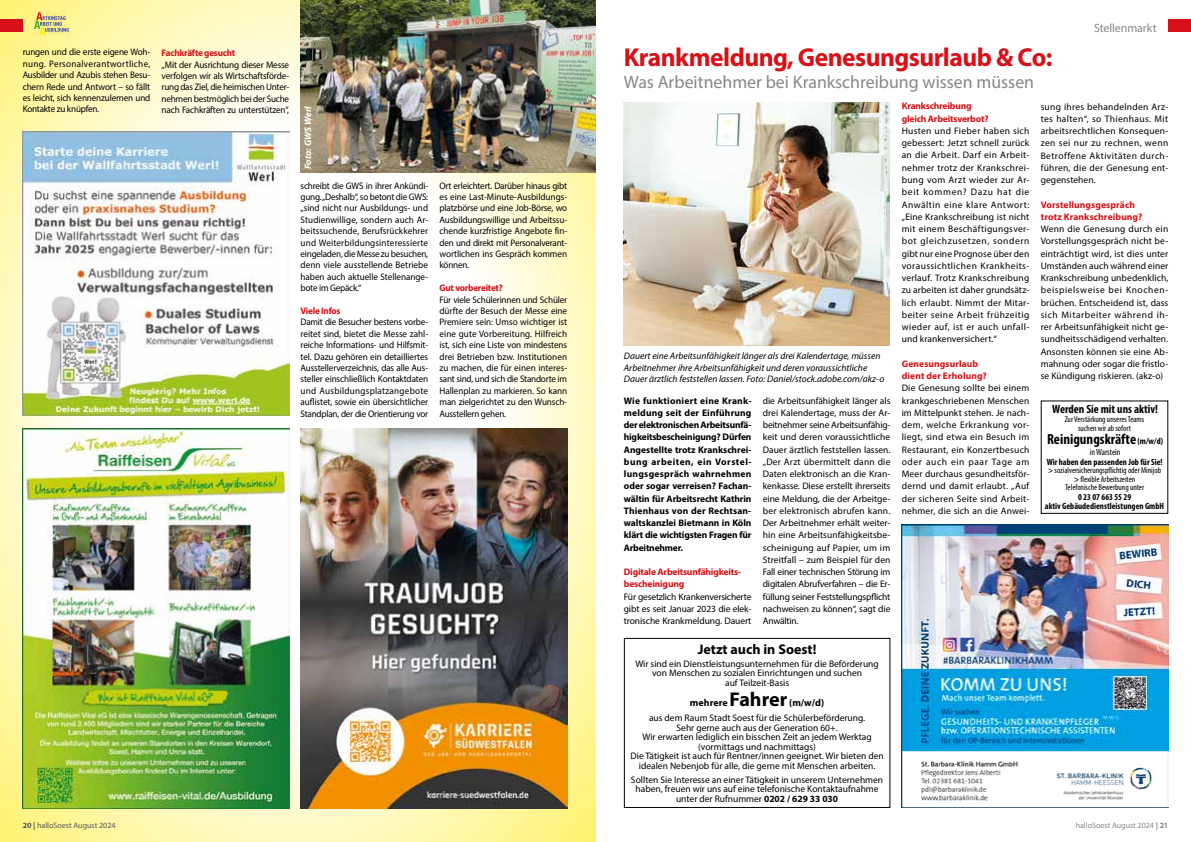
<style>
.page{position:relative;width:1191px;height:842px;background:#fff}
.page>*{position:absolute;margin:0;border:0;box-sizing:border-box;transform-origin:0 0}
.t1{font:700 26px "Myriad Pro";letter-spacing:-.02em;color:#d71117}
.t2{font:18px "Myriad Pro";color:#878787}
.t3{font:700 condensed 14.7px "Myriad Pro";color:#000}
.t4{font:700 14px "Myriad Pro";color:#000}
.t5{font:700 condensed 12px "Myriad Pro";color:#000}
.t6{font:12px "Myriad Pro";letter-spacing:-.01em;color:#878787}
.t7{font:700 10px "Myriad Pro";color:#000}
.t8{font:9.5px/12.3px "Myriad Pro";color:#000;text-align:justify}
.t9{font:9.5px/11.4px "Myriad Pro";color:#000;text-align:justify;scale:.96 1}
.t10{font:700 9.5px/12.3px "Myriad Pro";letter-spacing:-.02em;color:#000;text-align:justify}
.t11{font:italic 9.5px/11.4px "Myriad Pro";color:#000}
.t12{font:700 9.5px/12.3px "Myriad Pro";letter-spacing:-.02em;color:#d71117}
.t13{font:700 9.5px/12.3px "Myriad Pro";letter-spacing:.01em;color:#d71117}
.t14{font:700 9.5px "Myriad Pro";letter-spacing:-.02em;color:#d71117;scale:.96 1}
.t15{font:italic 700 9.5px "Myriad Pro";color:#fff}
.t16{font:700 condensed 9px "Myriad Pro";color:#000}
.t17{font:condensed 9px "Myriad Pro";color:#000}
.t18{font:condensed 8.5px/8.5px "Myriad Pro";color:#000;text-align:center}
.t19{font:8px "Myriad Pro";color:#878787}
.t20{font:8px "Myriad Pro";color:#575756}
.s1{font-weight:700}
.s2{font-size:20px}
.s3{font-size:9px}
.s4{font-weight:600;font-stretch:normal}
</style>
<div class="page">
<div style="left:1168px;top:19px;width:23px;height:13px;background:#d71117"></div>
<svg style="left:0;top:0;width:595px;height:842px"></svg>
<div style="left:0;top:19px;width:23px;height:13px;background:#d71117"></div>
<img style="left:34px;top:11px;width:37px;height:25px">
<img style="left:23px;top:428px;width:266px;height:380px">
<img style="left:300px;top:0;width:295px;height:173px">
<img style="left:623px;top:102px;width:266px;height:244px">
<img style="left:901px;top:524px;width:267px;height:284px">
<img style="left:23px;top:132px;width:266px;height:283px">
<div style="left:624px;top:638px;width:266px;height:170px;border:1px solid #000"></div>
<img style="left:300px;top:428px;width:267px;height:380px">
<p class="t9" style="left:23px;top:46px;width:134px">rungen und die erste eigene Woh&shy;nung. Personalverantwortliche, Ausbilder und Azubis stehen Besu&shy;chern Rede und Antwort – so fällt es leicht, sich kennenzulernen und Kontakte zu knüpfen.</p>
<p class="t14" style="left:162px;top:47px;width:78px">Fachkräfte gesucht</p>
<p class="t9" style="left:162px;top:59px;width:134px">„Mit der Ausrichtung dieser Messe verfolgen wir als Wirtschaftsförde&shy;rung das Ziel, die heimischen Unter&shy;nehmen bestmöglich bei der Suche nach Fachkräften zu unterstützen“,</p>
<p class="t15" style="left:302px;top:169px;width:65px;rotate:-90deg">Foto: GWS Werl</p>
<p class="t9" style="left:300px;top:180px;width:134px">schreibt die GWS in ihrer Ankündi&shy;gung. „Deshalb“, so betont die GWS: „sind nicht nur Ausbildungs- und Studienwillige, sondern auch Ar&shy;beitssuchende, Berufsrückkehrer und Weiterbildungsinteressierte eingeladen, die Messe zu besuchen, denn viele ausstellende Betriebe haben auch aktuelle Stellenange&shy;bote im Gepäck.“</p>
<p class="t14" style="left:300px;top:305px;width:43px">Viele Infos</p>
<p class="t9" style="left:300px;top:316px;width:134px">Damit die Besucher bestens vorbe&shy;reitet sind, bietet die Messe zahl&shy;reiche Informations- und Hilfsmit&shy;tel. Dazu gehören ein detailliertes Ausstellerverzeichnis, das alle Aus&shy;steller einschließlich Kontaktdaten und Ausbildungsplatzangebote auflistet, sowie ein übersichtlicher Standplan, der die Orientierung vor</p>
<p class="t9" style="left:439px;top:180px;width:134px">Ort erleichtert. Darüber hinaus gibt es eine Last-Minute-Ausbildungs&shy;platzbörse und eine Job-Börse, wo Ausbildungswillige und Arbeitssu&shy;chende kurzfristige Angebote fin&shy;den und direkt mit Personalverant&shy;wortlichen ins Gespräch kommen können.</p>
<p class="t14" style="left:439px;top:282px;width:67px">Gut vorbereitet?</p>
<p class="t9" style="left:439px;top:294px;width:134px">Für viele Schülerinnen und Schüler dürfte der Besuch der Messe eine Premiere sein: Umso wichtiger ist eine gute Vorbereitung. Hilfreich ist, sich eine Liste von mindestens drei Betrieben bzw. Institutionen zu machen, die für einen interes&shy;sant sind, und sich die Standorte im Hallenplan zu markieren. So kann man zielgerichtet zu den Wunsch-Ausstellern gehen.</p>
<p class="t20" style="left:23px;top:821px;width:94px"><span class="s1">20 |</span> halloSoest August 2024</p>
<h1 class="t1" style="left:624px;top:41px;width:430px">Krankmeldung, Genesungsurlaub &amp; Co:</h1>
<h2 class="t2" style="left:624px;top:71px;width:412px">Was Arbeitnehmer bei Krankschreibung wissen müssen</h2>
<p class="t6" style="left:1094px;top:20px;width:64px">Stellenmarkt</p>
<p class="t11" style="left:624px;top:350px;width:262px">Dauert eine Arbeitsunfähigkeit länger als drei Kalendertage, müssen<br>Arbeitnehmer ihre Arbeitsunfähigkeit und deren voraussichtliche<br>Dauer ärztlich feststellen lassen. Foto: Daniel/stock.adobe.com/akz-o</p>
<p class="t10" style="left:624px;top:394px;width:129px">Wie funktioniert eine Krank&shy;meldung seit der Einführung der elektronischen Arbeitsunfä&shy;higkeitsbescheinigung? Dürfen Angestellte trotz Krankschrei&shy;bung arbeiten, ein Vorstel&shy;lungsgespräch wahrnehmen oder sogar verreisen? Fachan&shy;wältin für Arbeitsrecht Kathrin Thienhaus von der Rechtsan&shy;waltskanzlei Bietmann in Köln klärt die wichtigsten Fragen für Arbeitnehmer.</p>
<p class="t12" style="left:624px;top:565px;width:119px">Digitale Arbeitsunfähigkeits&shy;bescheinigung</p>
<p class="t8" style="left:624px;top:590px;width:129px">Für gesetzlich Krankenversicherte gibt es seit Januar 2023 die elek&shy;tronische Krankmeldung. Dauert</p>
<p class="t8" style="left:763px;top:394px;width:129px">die Arbeitsunfähigkeit länger als drei Kalendertage, muss der Ar&shy;beitnehmer seine Arbeitsunfähig&shy;keit und deren voraussichtliche Dauer ärztlich feststellen lassen. „Der Arzt übermittelt dann die Daten elektronisch an die Kran&shy;kenkasse. Diese erstellt ihrerseits eine Meldung, die der Arbeitge&shy;ber elektronisch abrufen kann.<br>Der Arbeitnehmer erhält weiter&shy;hin eine Arbeitsunfähigkeitsbe&shy;scheinigung auf Papier, um im Streitfall – zum Beispiel für den Fall einer technischen Störung im digitalen Abrufverfahren – die Er&shy;füllung seiner Feststellungspflicht nachweisen zu können“, sagt die Anwältin.</p>
<h3 class="t4" style="left:697px;top:640px;width:120px">Jetzt auch in Soest!</h3>
<p class="t8" style="left:635px;top:658px;width:245px;line-height:9.5px;text-align:center">Wir sind ein Dienstleistungsunternehmen für die Beförderung von Menschen zu sozialen Einrichtungen und suchen<br>auf Teilzeit-Basis</p>
<p class="t7" style="left:690px;top:696px;width:136px">mehrere <span class="s2">Fahrer</span> (m/w/d)</p>
<p class="t8" style="left:630px;top:713px;width:255px;line-height:9.5px;text-align:center">aus dem Raum Stadt Soest für die Schülerbeförderung.<br>Sehr gerne auch aus der Generation 60+.<br>Wir erwarten lediglich ein bisschen Zeit an jedem Werktag (vormittags und nachmittags)<br>Die Tätigkeit ist auch für Rentner/innen geeignet. Wir bieten den idealen Nebenjob für alle, die gerne mit Menschen arbeiten.</p>
<p class="t8" style="left:631px;top:774px;width:254px;line-height:9.5px;text-align:center">Sollten Sie Interesse an einer Tätigkeit in unserem Unternehmen haben, freuen wir uns auf eine telefonische Kontaktaufnahme unter der Rufnummer <span class="s1">0202 / 629 33 030</span></p>
<p class="t12" style="left:901px;top:100px;width:88px">Krankschreibung gleich Arbeitsverbot?</p>
<p class="t8" style="left:901px;top:124px;width:129px">Husten und Fieber haben sich gebessert: Jetzt schnell zurück an die Arbeit. Darf ein Arbeit&shy;nehmer trotz der Krankschrei&shy;bung vom Arzt wieder zur Ar&shy;beit kommen? Dazu hat die Anwältin eine klare Antwort: „Eine Krankschreibung ist nicht mit einem Beschäftigungsver&shy;bot gleichzusetzen, sondern gibt nur eine Prognose über den voraussichtlichen Krankheits&shy;verlauf. Trotz Krankschreibung zu arbeiten ist daher grundsätz&shy;lich erlaubt. Nimmt der Mitar&shy;beiter seine Arbeit frühzeitig wieder auf, ist er auch unfall&shy;und krankenversichert.“</p>
<p class="t13" style="left:901px;top:357px;width:86px">Genesungsurlaub dient der Erholung?</p>
<p class="t8" style="left:901px;top:382px;width:129px">Die Genesung sollte bei einem krankgeschriebenen Menschen im Mittelpunkt stehen. Je nach&shy;dem, welche Erkrankung vor&shy;liegt, sind etwa ein Besuch im Restaurant, ein Konzertbesuch oder auch ein paar Tage am Meer durchaus gesundheitsför&shy;dernd und damit erlaubt. „Auf der sicheren Seite sind Arbeit&shy;nehmer, die sich an die Anwei-</p>
<p class="t8" style="left:1040px;top:100px;width:129px">sung ihres behandelnden Arz&shy;tes halten“, so Thienhaus. Mit arbeitsrechtlichen Konsequen&shy;zen sei nur zu rechnen, wenn Betroffene Aktivitäten durch&shy;führen, die der Genesung ent&shy;gegenstehen.</p>
<p class="t13" style="left:1040px;top:198px;width:103px">Vorstellungsgespräch trotz Krankschreibung?</p>
<p class="t8" style="left:1040px;top:223px;width:129px">Wenn die Genesung durch ein Vorstellungsgespräch nicht be&shy;einträchtigt wird, ist dies unter Umständen auch während einer Krankschreibung unbedenklich, beispielsweise bei Knochen&shy;brüchen. Entscheidend ist, dass sich Mitarbeiter während ih&shy;rer Arbeitsunfähigkeit nicht ge&shy;sundheitsschädigend verhalten.<br>Ansonsten können sie eine Ab&shy;mahnung oder sogar die fristlo&shy;se Kündigung riskieren. (akz-o)</p>
<p class="t5" style="left:1052px;top:401px;width:107px">Werden Sie mit uns aktiv!</p>
<p class="t18" style="left:1064px;top:415px;width:81px">Zur Verstärkung unseres Teams suchen wir ab sofort</p>
<h3 class="t3" style="left:1047px;top:430px;width:117px">Reinigungskräfte <span class="s3">(m/w/d)</span></h3>
<p class="t17" style="left:1089px;top:446px;width:32px">in Warstein</p>
<p class="t16" style="left:1046px;top:456px;width:117px">Wir haben den passenden Job für Sie!</p>
<p class="t18" style="left:1048px;top:466px;width:114px"><span class="s4">&gt;</span> sozialversicherungspflichtig oder Minijob <span class="s4">&gt;</span> flexible Arbeitszeiten<br>Telefonische Bewerbung unter</p>
<p class="t16" style="left:1078px;top:491px;width:55px">0 23 07 663 55 29</p>
<p class="t16" style="left:1044px;top:500px;width:121px">aktiv Gebäudedienstleistungen GmbH</p>
<p class="t19" style="left:1075px;top:821px;width:94px">halloSoest August 2024 <span class="s1">| 21</span></p>
</div>
